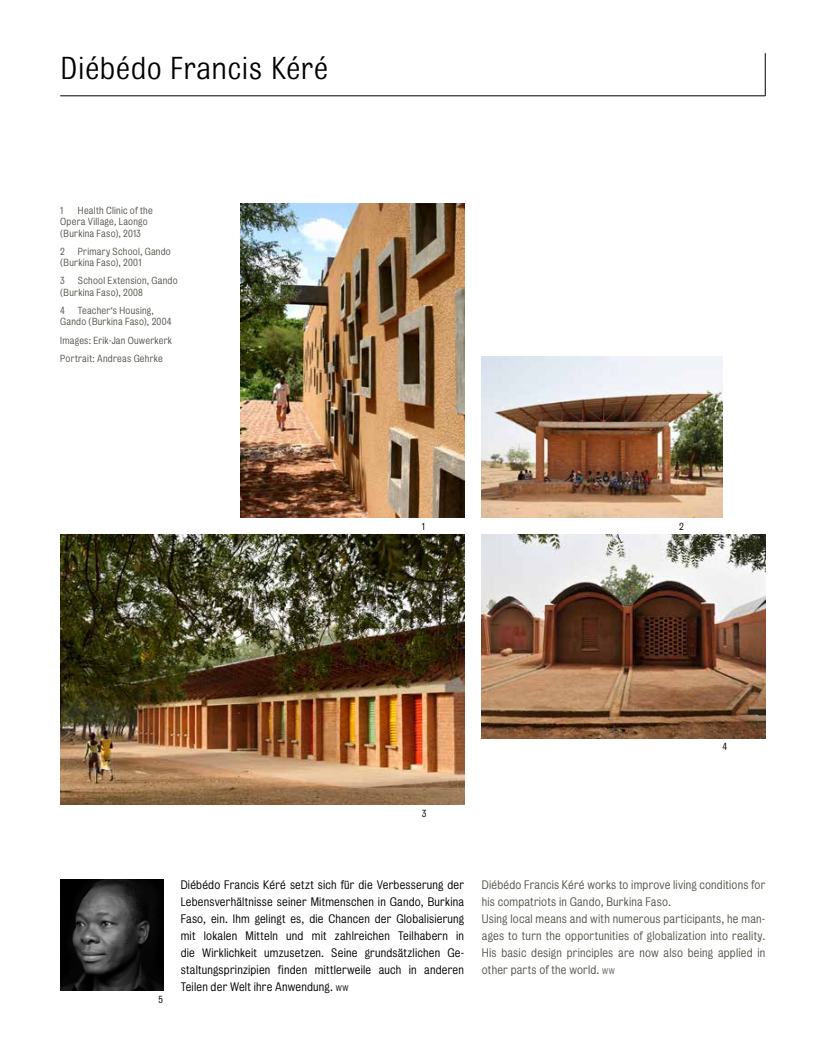
<style>
.page{position:relative;width:815px;height:1053px;background:#fff}
.page>*{position:absolute;margin:0;border:0;box-sizing:border-box;transform-origin:0 0}
.t1{font:33.75px "Bulldog";letter-spacing:-.01em;color:#000}
.t2{font:300 11.25px/16.9px "Bureau Grot";letter-spacing:.02em;color:#000;text-align:justify}
.t3{font:300 11.25px/16.9px "Bureau Grot";letter-spacing:.02em;color:#57544b}
.t4{font:300 9.38px/11.2px "Bureau Grot";letter-spacing:.025em;color:#57544b}
.t5{font:300 9.38px "Bureau Grot";color:#000}
.s1{font-size:7.5px}
</style>
<div class="page">
<img style="left:482px;top:356px;width:241px;height:161px">
<img style="left:60px;top:879px;width:103px;height:111px">
<img style="left:482px;top:534px;width:283px;height:204px">
<img style="left:241px;top:204px;width:223px;height:313px">
<img style="left:60px;top:534px;width:404px;height:271px">
<hr style="left:765px;top:53px;width:1px;height:43px;background:#000">
<hr style="left:60px;top:96px;width:705px;height:1px;background:#000">
<h1 class="t1" style="left:60px;top:51px;width:270px">Diébédo Francis Kéré</h1>
<p class="t4" style="left:60px;top:205px;width:4px">1</p>
<p class="t4" style="left:60px;top:205px;width:94px;text-indent:18px">Health Clinic of the<br>Opera Village, Laongo (Burkina Faso), 2013</p>
<p class="t4" style="left:60px;top:246px;width:6px">2</p>
<p class="t4" style="left:60px;top:246px;width:112px;text-indent:18px">Primary School, Gando (Burkina Faso), 2001</p>
<p class="t4" style="left:60px;top:275px;width:6px">3</p>
<p class="t4" style="left:60px;top:275px;width:119px;text-indent:18px">School Extension, Gando (Burkina Faso), 2008</p>
<p class="t4" style="left:60px;top:305px;width:6px">4</p>
<p class="t4" style="left:60px;top:305px;width:113px;text-align:center">Teacher‘s Housing,<br>Gando (Burkina Faso), 2004</p>
<p class="t4" style="left:60px;top:331px;width:113px;line-height:18.4px">Images: Erik-Jan Ouwerkerk<br>Portrait: Andreas Gehrke</p>
<p class="t5" style="left:422px;top:520px;width:4px">1</p>
<p class="t5" style="left:422px;top:808px;width:6px">3</p>
<p class="t5" style="left:679px;top:520px;width:6px">2</p>
<p class="t5" style="left:722px;top:740px;width:6px">4</p>
<p class="t5" style="left:158px;top:993px;width:6px">5</p>
<p class="t2" style="left:181px;top:876px;width:285px">Diébédo Francis Kéré setzt sich für die Verbesserung der Lebensverhältnisse seiner Mitmenschen in Gando, Burkina Faso, ein. Ihm gelingt es, die Chancen der Globalisierung mit lokalen Mitteln und mit zahlreichen Teilhabern in die Wirklichkeit umzusetzen. Seine grundsätzlichen Ge&shy;staltungsprinzipien finden mittlerweile auch in anderen Teilen der Welt ihre Anwendung. <span class="s1">WW</span></p>
<p class="t3" style="left:482px;top:876px;width:285px">Diébédo Francis Kéré works to improve living conditions for his compatriots in Gando, Burkina Faso.<br>Using local means and with numerous participants, he man&shy;ages to turn the opportunities of globalization into reality.<br>His basic design principles are now also being applied in other parts of the world. <span class="s1">WW</span></p>
</div>
